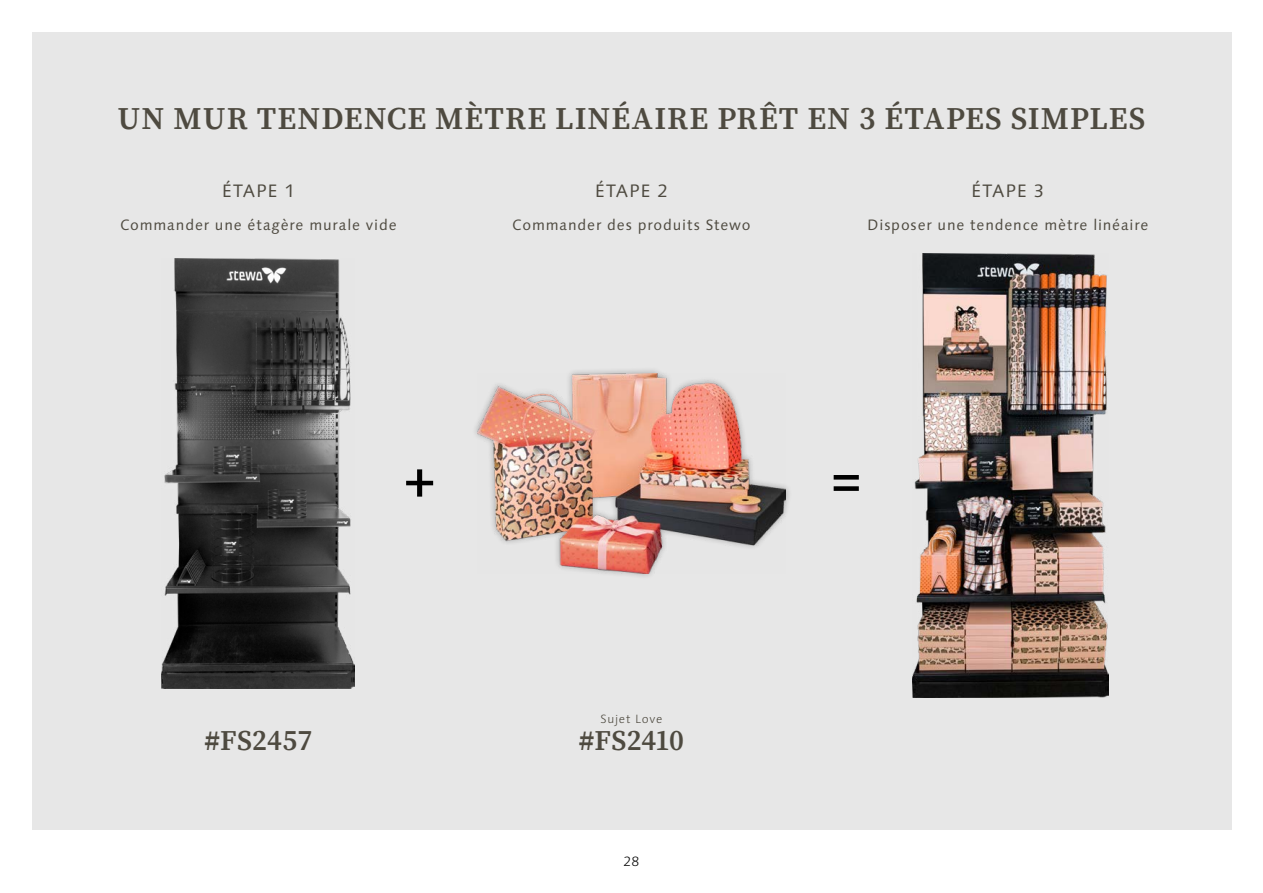
<style>
.page{position:relative;width:1263px;height:893px;background:#fff}
.page>*{position:absolute;margin:0;border:0;box-sizing:border-box;transform-origin:0 0}
.t1{font:500 54px "Linotype Syntax";color:#000}
.t2{font:600 31.5px "Source Serif Pro";letter-spacing:.035em;color:#4e4a40}
.t3{font:600 28.5px "Source Serif Pro";letter-spacing:.005em;color:#4e4a40}
.t4{font:18px "Linotype Syntax";letter-spacing:.045em;color:#4e4a40}
.t5{font:15px "Linotype Syntax";letter-spacing:.055em;color:#4e4a40}
.t6{font:300 13.5px "Linotype Syntax";color:#000}
.t7{font:300 12px "Linotype Syntax";letter-spacing:.065em;color:#4e4a40}
</style>
<div class="page">
<div style="left:32px;top:32px;width:1199px;height:797px;background:#e7e7e7"></div>
<img style="left:913px;top:254px;width:196px;height:443px">
<img style="left:162px;top:259px;width:193px;height:429px">
<div style="left:471px;top:367px;width:321px;height:213px;background:#000;opacity:.3"></div>
<img style="left:477px;top:374px;width:309px;height:199px">
<h2 class="t2" style="left:118px;top:97px;width:1029px">UN MUR TENDENCE MÈTRE LINÉAIRE PRÊT EN 3 ÉTAPES SIMPLES</h2>
<p class="t4" style="left:222px;top:180px;width:75px">ÉTAPE 1</p>
<p class="t5" style="left:120px;top:216px;width:278px">Commander une étagère murale vide</p>
<p class="t4" style="left:595px;top:180px;width:75px">ÉTAPE 2</p>
<p class="t5" style="left:512px;top:216px;width:240px">Commander des produits Stewo</p>
<p class="t4" style="left:971px;top:180px;width:75px">ÉTAPE 3</p>
<p class="t5" style="left:867px;top:216px;width:283px">Disposer une tendence mètre linéaire</p>
<h1 class="t1" style="left:404px;top:445px;width:33px">+</h1>
<h1 class="t1" style="left:830px;top:445px;width:33px">=</h1>
<p class="t7" style="left:600px;top:711px;width:63px">Sujet Love</p>
<h3 class="t3" style="left:204px;top:721px;width:109px">#FS2457</h3>
<h3 class="t3" style="left:579px;top:721px;width:107px">#FS2410</h3>
<p class="t6" style="left:624px;top:853px;width:17px">28</p>
</div>
